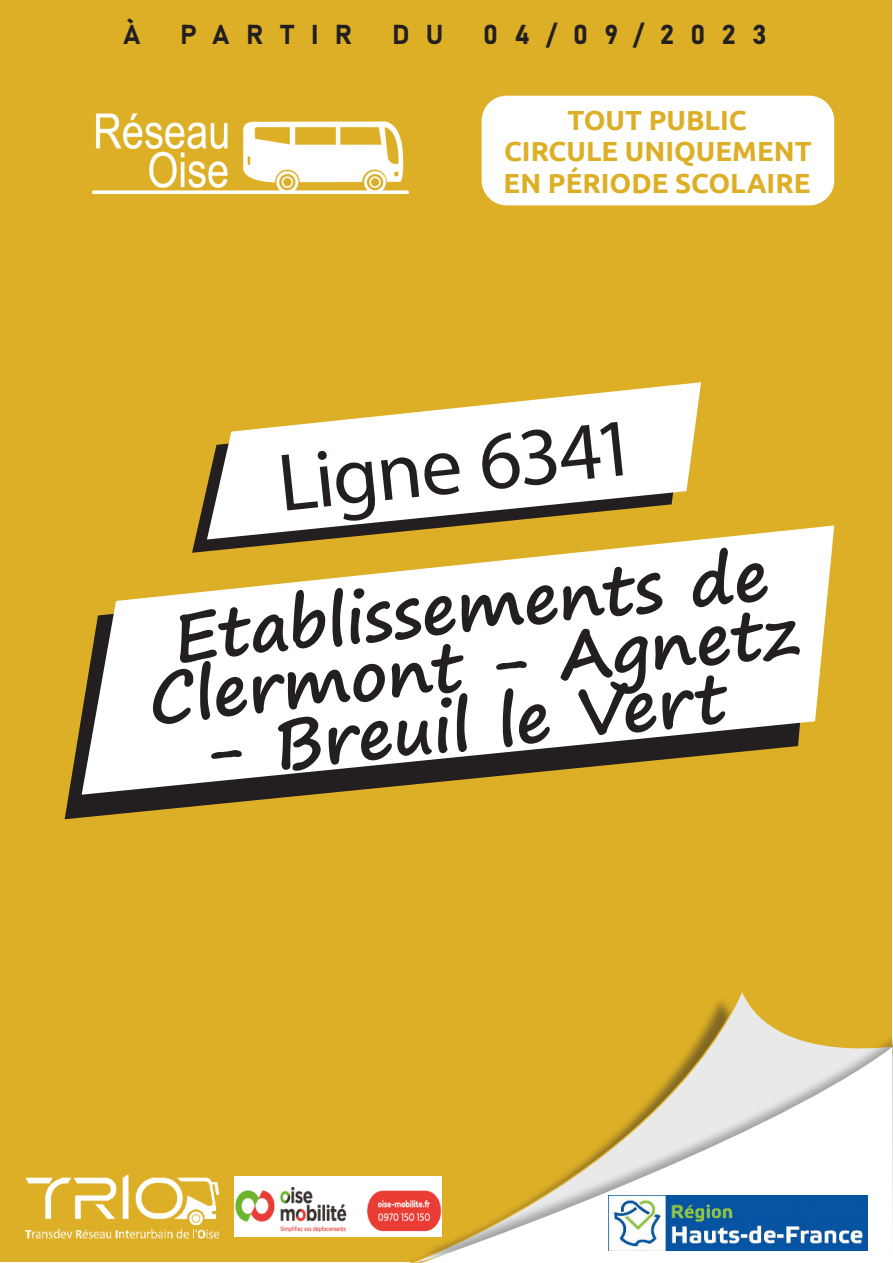
<style>
.page{position:relative;width:893px;height:1263px;background:#fff}
.page>*{position:absolute;margin:0;border:0;box-sizing:border-box;transform-origin:0 0}
.t1{font:82.5px "Myriad Pro";color:#231f20}
.t2{font:700 67.5px/58.8px "Segoe Print";color:#231f20;text-align:center}
.t3{font:700 27.6px/31.7px "Ubuntu";color:#ddaf27;text-align:center}
.t4{font:27px "Bahnschrift";letter-spacing:.605em;color:#231f20}
</style>
<div class="page">
<div style="left:1px;top:1px;width:891px;height:1261px;background:#ddaf27"></div>
<img style="left:26px;top:1174px;width:193px;height:65px">
<div style="left:371px;top:995px;width:522px;height:268px;background:#ddaf27"></div>
<svg style="left:398px;top:992px;width:495px;height:271px"></svg>
<div style="left:419px;top:1031px;width:474px;height:231px;background:#231f20;opacity:.35"></div>
<svg style="left:421px;top:1046px;width:472px;height:217px"></svg>
<img style="left:235px;top:1177px;width:206px;height:59px">
<svg style="left:65px;top:713px;width:242px;height:106px"></svg>
<svg style="left:82px;top:525px;width:752px;height:270px;fill:#fff"></svg>
<svg style="left:192px;top:487px;width:494px;height:66px"></svg>
<svg style="left:207px;top:382px;width:494px;height:157px;fill:#fff"></svg>
<img style="left:92px;top:113px;width:316px;height:81px">
<div style="left:482px;top:96px;width:352px;height:109px;background:#fff;border-radius:25px"></div>
<img style="left:608px;top:1195px;width:259px;height:55px">
<p class="t4" style="left:123px;top:18px;width:19px">À</p>
<p class="t4" style="left:180px;top:18px;width:174px">PARTIR</p>
<p class="t4" style="left:392px;top:18px;width:53px">D U</p>
<p class="t4" style="left:483px;top:18px;width:285px">04/09/2023</p>
<p class="t3" style="left:504px;top:105px;width:309px">TOUT PUBLIC<br>CIRCULE UNIQUEMENT<br>EN PÉRIODE SCOLAIRE</p>
<p class="t1" style="left:275px;top:454px;width:361px;rotate:-6deg">Ligne 6341</p>
<p class="t2" style="left:140px;top:618px;width:654px;rotate:-6deg">Etablissements de<br>Clermont - Agnetz</p>
<p class="t2" style="left:202px;top:730px;width:526px;rotate:-6deg">- Breuil le Vert</p>
</div>
